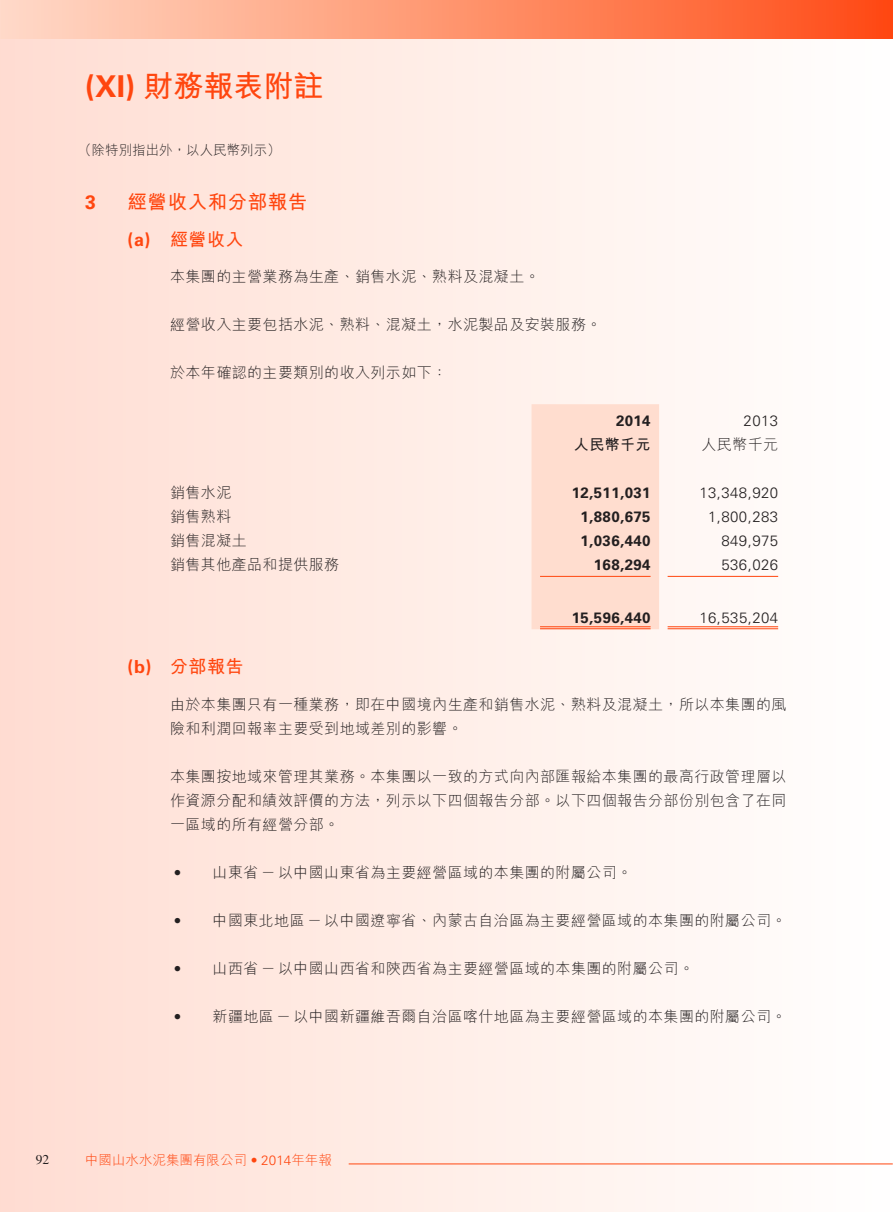
<style>
.page{position:relative;width:893px;height:1212px;background:#fff}
.page>*{position:absolute;margin:0;border:0;box-sizing:border-box;transform-origin:0 0}
.t1{font:700 30px "M Hei HK";color:#ff460f}
.t2{font:700 19.5px "M Hei HK";letter-spacing:.03em;color:#ff460f}
.t3{font:700 19.5px "Univers LT Std";color:#ff460f}
.t4{font:700 18px "M Hei HK";letter-spacing:.03em;color:#ff460f}
.t5{font:300 15px/24px "M Hei HK";letter-spacing:.03em;color:#231f20}
.t6{font:700 15px "Univers LT Std";letter-spacing:.03em;color:#231f20}
.t7{font:300 15px "Univers LT Std";letter-spacing:.03em;color:#231f20}
.t8{font:700 15px "M Hei HK";letter-spacing:.03em;color:#231f20}
.t9{font:300 13.5px "M Hei HK";color:#ff460f}
.t10{font:300 13.5px "M Hei HK";color:#231f20}
.t11{font:13.5px "Times LT Std";color:#231f20}
.s1{font-family:"Univers LT Std"}
</style>
<div class="page">
<div style="left:0;top:38px;width:893px;height:1174px;background:linear-gradient(to right,#ffddd2,#fffffe)"></div>
<div style="left:0;top:0;width:893px;height:38px;background:linear-gradient(to right,#ffdcc9,#ff4c16)"></div>
<hr style="left:349px;top:1163px;width:544px;height:1px;background:#ff460f">
<div style="left:531px;top:404px;width:128px;height:225px;background:#ffddcf"></div>
<hr style="left:540px;top:576px;width:111px;height:1px;background:#ff460f">
<hr style="left:668px;top:576px;width:110px;height:1px;background:#ff460f">
<hr style="left:540px;top:626px;width:111px;height:1px;background:#ff460f">
<hr style="left:540px;top:628px;width:111px;height:1px;background:#ff460f">
<hr style="left:668px;top:626px;width:110px;height:1px;background:#ff460f">
<hr style="left:668px;top:628px;width:110px;height:1px;background:#ff460f">
<h1 class="t1" style="left:85px;top:64px;width:240px"><span class="s1">(XI)</span> 財務報表附註</h1>
<p class="t10" style="left:78px;top:140px;width:204px">（除特別指出外，以人民幣列示）</p>
<h2 class="t3" style="left:85px;top:190px;width:12px">3</h2>
<h2 class="t2" style="left:128px;top:187px;width:181px">經營收入和分部報告</h2>
<p class="t4" style="left:128px;top:226px;width:118px"><span class="s1">(a)</span> 經營收入</p>
<p class="t5" style="left:170px;top:264px;width:371px">本集團的主營業務為生產、銷售水泥、熟料及混凝土。</p>
<p class="t5" style="left:170px;top:312px;width:433px">經營收入主要包括水泥、熟料、混凝土，水泥製品及安裝服務。</p>
<p class="t5" style="left:170px;top:360px;width:279px">於本年確認的主要類別的收入列示如下：</p>
<p class="t6" style="left:616px;top:412px;width:36px">2014</p>
<p class="t7" style="left:743px;top:412px;width:36px">2013</p>
<p class="t8" style="left:574px;top:434px;width:78px">人民幣千元</p>
<p class="t5" style="left:701px;top:432px;width:78px">人民幣千元</p>
<p class="t5" style="left:170px;top:480px;width:63px">銷售水泥</p>
<p class="t6" style="left:572px;top:484px;width:80px">12,511,031</p>
<p class="t7" style="left:699px;top:484px;width:80px">13,348,920</p>
<p class="t5" style="left:170px;top:504px;width:63px">銷售熟料</p>
<p class="t6" style="left:580px;top:508px;width:72px">1,880,675</p>
<p class="t7" style="left:708px;top:508px;width:72px">1,800,283</p>
<p class="t5" style="left:170px;top:528px;width:78px">銷售混凝土</p>
<p class="t6" style="left:580px;top:532px;width:72px">1,036,440</p>
<p class="t7" style="left:721px;top:532px;width:58px">849,975</p>
<p class="t5" style="left:170px;top:552px;width:171px">銷售其他產品和提供服務</p>
<p class="t6" style="left:594px;top:556px;width:58px">168,294</p>
<p class="t7" style="left:721px;top:556px;width:58px">536,026</p>
<p class="t6" style="left:572px;top:609px;width:80px">15,596,440</p>
<p class="t7" style="left:699px;top:608px;width:80px">16,535,204</p>
<p class="t4" style="left:128px;top:654px;width:118px"><span class="s1">(b)</span> 分部報告</p>
<p class="t5" style="left:170px;top:692px;width:618px">由於本集團只有一種業務，即在中國境內生產和銷售水泥、熟料及混凝土，所以本集團的風險和利潤回報率主要受到地域差別的影響。</p>
<p class="t5" style="left:170px;top:764px;width:618px;text-align:justify">本集團按地域來管理其業務。本集團以一致的方式向內部匯報給本集團的最高行政管理層以作資源分配和績效評價的方法，列示以下四個報告分部。以下四個報告分部份別包含了在同一區域的所有經營分部。</p>
<p class="t5" style="left:174px;top:860px;width:460px"><span class="s1">•</span> 山東省－以中國山東省為主要經營區域的本集團的附屬公司。</p>
<p class="t5" style="left:174px;top:908px;width:614px"><span class="s1">•</span> 中國東北地區－以中國遼寧省、內蒙古自治區為主要經營區域的本集團的附屬公司。</p>
<p class="t5" style="left:174px;top:956px;width:522px"><span class="s1">•</span> 山西省－以中國山西省和陝西省為主要經營區域的本集團的附屬公司。</p>
<p class="t5" style="left:174px;top:1004px;width:614px"><span class="s1">•</span> 新疆地區－以中國新疆維吾爾自治區喀什地區為主要經營區域的本集團的附屬公司。</p>
<p class="t11" style="left:36px;top:1152px;width:15px">92</p>
<p class="t9" style="left:85px;top:1151px;width:248px">中國山水水泥集團有限公司 <span class="s1">• 2014</span>年年報</p>
</div>
